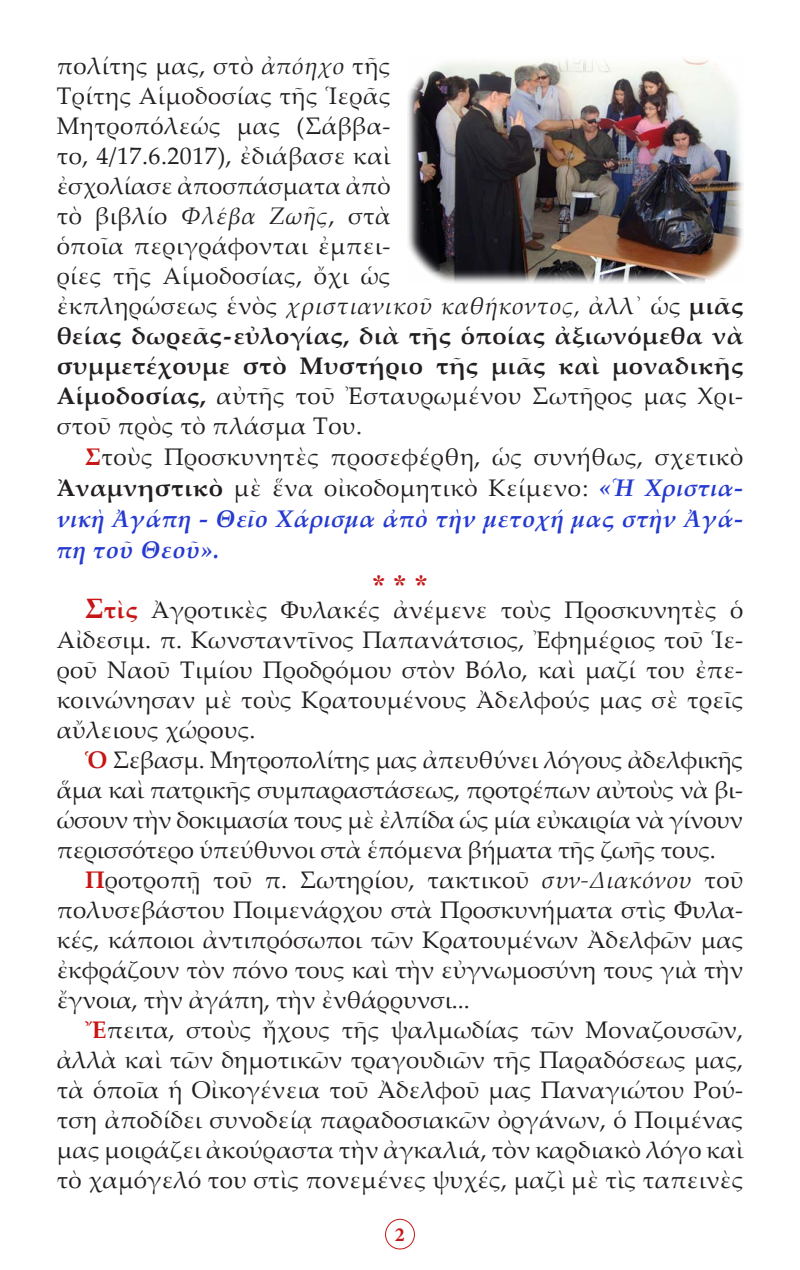
<style>
.page{position:relative;width:800px;height:1270px;background:#fff}
.page>*{position:absolute;margin:0;border:0;box-sizing:border-box;transform-origin:0 0}
.t1{font:28px "CTOS New Times Bold Test 1";color:#c61616}
.t2{font:24px/30px "Palatino Linotype";letter-spacing:.02em;color:#231f20;text-align:justify}
.t3{font:700 20px "Minion Pro";color:#c61616}
.s1{font-style:italic}
.s2{font-weight:700}
.s3{font-weight:700;color:#c61616}
.s4{font-weight:700;font-style:italic;color:#253ad0}
.s5{font-weight:700;font-size:28px;color:#c61616}
</style>
<div class="page">
<div style="left:385px;top:1219px;width:30px;height:30px;border:1px solid #c61616;border-radius:50%"></div>
<img style="left:408px;top:58px;width:335px;height:226px">
<p class="t2" style="left:57px;top:50px;width:688px;text-align:left">πολίτης μας, στὸ <span class="s1">ἀπόηχο</span> τῆς<br>Τρίτης Αἱμοδοσίας τῆς Ἱερᾶς<br>Μητροπόλεώς μας (Σάββα-<br>το, 4/17.6.2017), ἐδιάβασε καὶ<br>ἐσχολίασε ἀποσπάσματα ἀπὸ<br>τὸ βιβλίο <span class="s1">Φλέβα Ζωῆς</span>, στὰ<br>ὁποῖα περιγράφονται ἐμπει-<br>ρίες τῆς Αἱμοδοσίας, ὄχι ὡς<br>ἐκπληρώσεως ἑνὸς <span class="s1">χριστιανικοῦ καθήκοντος,</span> ἀλλ᾿ ὡς <span class="s2">μιᾶς θείας δωρεᾶς-εὐλογίας, διὰ τῆς ὁποίας ἀξιωνόμεθα νὰ συμμετέχουμε στὸ Μυστήριο τῆς μιᾶς καὶ μοναδικῆς Αἱμοδοσίας,</span> αὐτῆς τοῦ Ἐσταυρωμένου Σωτῆρος μας Χρι&shy;στοῦ πρὸς τὸ πλάσμα Του.</p>
<p class="t2" style="left:57px;top:441px;width:688px;line-height:31px;text-indent:28px"><span class="s3">Σ</span>τοὺς Προσκυνητὲς προσεφέρθη, ὡς συνήθως, σχετικὸ <span class="s2">Ἀναμνηστικὸ</span> μὲ ἕνα οἰκοδομητικὸ Κείμενο: <span class="s4">«Ἡ Χριστια&shy;νικὴ Ἀγάπη - Θεῖο Χάρισμα ἀπὸ τὴν μετοχή μας στὴν Ἀγά&shy;πη τοῦ Θεοῦ».</span></p>
<p class="t1" style="left:372px;top:569px;width:57px">* * *</p>
<p class="t2" style="left:57px;top:594px;width:688px;text-indent:28px"><span class="s5">Σ</span><span class="s3">τὶς</span> Ἀγροτικὲς Φυλακές ἀνέμενε τοὺς Προσκυνητὲς ὁ Αἰδεσιμ. π. Κωνσταντῖνος Παπανάτσιος, Ἐφημέριος τοῦ Ἱε&shy;ροῦ Ναοῦ Τιμίου Προδρόμου στὸν Βόλο, καὶ μαζί του ἐπε&shy;κοινώνησαν μὲ τοὺς Κρατουμένους Ἀδελφούς μας σὲ τρεῖς αὔλειους χώρους.</p>
<p class="t2" style="left:57px;top:744px;width:688px;text-indent:28px"><span class="s3">Ὁ</span> Σεβασμ. Μητροπολίτης μας ἀπευθύνει λόγους ἀδελφικῆς ἅμα καὶ πατρικῆς συμπαραστάσεως, προτρέπων αὐτοὺς νὰ βι&shy;ώσουν τὴν δοκιμασία τους μὲ ἐλπίδα ὡς μία εὐκαιρία νὰ γίνουν περισσότερο ὑπεύθυνοι στὰ ἑπόμενα βήματα τῆς ζωῆς τους.</p>
<p class="t2" style="left:57px;top:864px;width:688px;text-indent:28px"><span class="s3">Π</span>ροτροπῇ τοῦ π. Σωτηρίου, τακτικοῦ <span class="s1">συν-Διακόνου</span> τοῦ πολυσεβάστου Ποιμενάρχου στὰ Προσκυνήματα στὶς Φυλα&shy;κές, κάποιοι ἀντιπρόσωποι τῶν Κρατουμένων Ἀδελφῶν μας ἐκφράζουν τὸν πόνο τους καὶ τὴν εὐγνωμοσύνη τους γιὰ τὴν ἔγνοια, τὴν ἀγάπη, τὴν ἐνθάρρυνσι...</p>
<p class="t2" style="left:57px;top:1014px;width:688px;text-indent:28px"><span class="s3">Ἔ</span>πειτα, στοὺς ἤχους τῆς ψαλμωδίας τῶν Μοναζουσῶν, ἀλλὰ καὶ τῶν δημοτικῶν τραγουδιῶν τῆς Παραδόσεως μας, τὰ ὁποῖα ἡ Οἰκογένεια τοῦ Ἀδελφοῦ μας Παναγιώτου Ρού&shy;τση ἀποδίδει συνοδείᾳ παραδοσιακῶν ὀργάνων, ὁ Ποιμένας μας μοιράζει ἀκούραστα τὴν ἀγκαλιά, τὸν καρδιακὸ λόγο καὶ τὸ χαμόγελό του στὶς πονεμένες ψυχές, μαζὶ μὲ τὶς ταπεινὲς</p>
<p class="t3" style="left:395px;top:1220px;width:11px">2</p>
</div>
